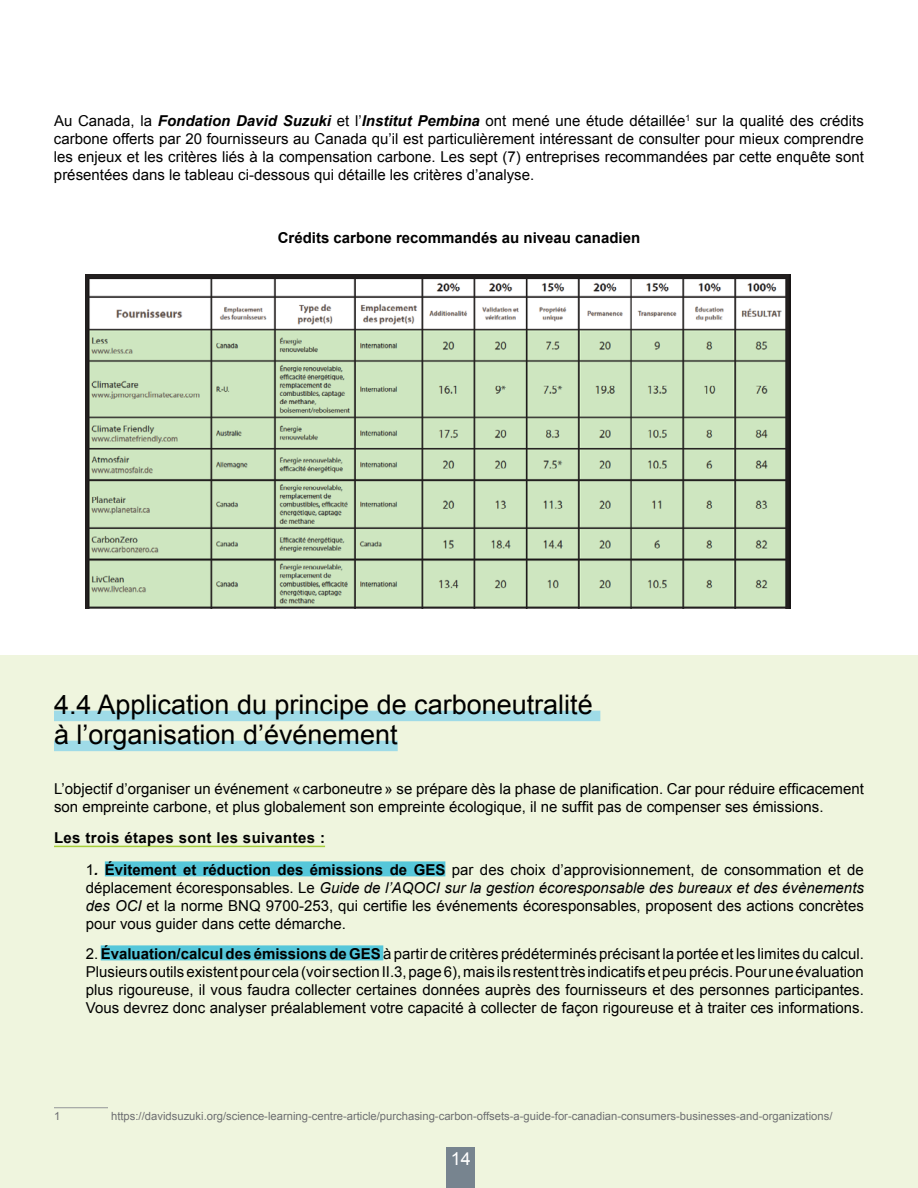
<style>
.page{position:relative;width:918px;height:1188px;background:#fff}
.page>*{position:absolute;margin:0;border:0;box-sizing:border-box;transform-origin:0 0}
.t1{font:27px/30px "Arial";color:#000}
.t2{font:18px "Arial";color:#fff}
.t3{font:15px/18px "Arial";color:#000;text-align:justify}
.t4{font:700 15px "Arial";color:#000}
.t5{font:700 15px "Arial";letter-spacing:.025em;color:#000}
.t6{font:11.25px "Arial";color:#6d6e71}
.s1{font-weight:700;font-style:italic}
.s2{font-weight:700}
.s3{font-style:italic}
</style>
<div class="page">
<div style="left:0;top:656px;width:918px;height:532px;background:#eff5de"></div>
<div style="left:447px;top:1148px;width:28px;height:40px;background:#77848f"></div>
<div style="left:54px;top:711px;width:546px;height:10px;background:#9fdbe7"></div>
<div style="left:54px;top:741px;width:344px;height:10px;background:#9fdbe7"></div>
<hr style="left:54px;top:846px;width:271px;height:1px;background:#a6ce39">
<div style="left:105px;top:861px;width:340px;height:15px;background:#56c7da"></div>
<div style="left:101px;top:945px;width:282px;height:15px;background:#56c7da"></div>
<hr style="left:54px;top:1107px;width:54px;height:1px;background:#939598">
<img style="left:86px;top:274px;width:705px;height:334px">
<p class="t3" style="left:54px;top:112px;width:812px">Au Canada, la <span class="s1">Fondation David Suzuki</span> et l’<span class="s1">Institut Pembina</span> ont mené une étude détaillée<sup>1</sup> sur la qualité des crédits carbone offerts par 20 fournisseurs au Canada qu’il est particulièrement intéressant de consulter pour mieux comprendre les enjeux et les critères liés à la compensation carbone. Les sept (7) entreprises recommandées par cette enquête sont présentées dans le tableau ci-dessous qui détaille les critères d’analyse.</p>
<p class="t4" style="left:278px;top:228px;width:364px">Crédits carbone recommandés au niveau canadien</p>
<h1 class="t1" style="left:54px;top:690px;width:540px">4.4 Application du principe de carboneutralité à l’organisation d’événement</h1>
<p class="t3" style="left:54px;top:780px;width:811px">L’objectif d’organiser un événement «carboneutre» se prépare dès la phase de planification. Car pour réduire efficacement son empreinte carbone, et plus globalement son empreinte écologique, il ne suffit pas de compenser ses émissions.</p>
<p class="t5" style="left:54px;top:828px;width:273px">Les trois étapes sont les suivantes :</p>
<p class="t3" style="left:86px;top:861px;width:780px">1<span class="s1">.</span> <span class="s2">Évitement et réduction des émissions de GES</span> par des choix d’approvisionnement, de consommation et de déplacement écoresponsables. Le <span class="s3">Guide de l’AQOCI sur la gestion écoresponsable des bureaux et des évènements des OCI</span> et la norme BNQ 9700-253, qui certifie les événements écoresponsables, proposent des actions concrètes pour vous guider dans cette démarche.</p>
<p class="t3" style="left:86px;top:945px;width:780px">2. <span class="s2">Évaluation/calcul des émissions de GES</span> à partir de critères prédéterminés précisant la portée et les limites du calcul.<br>Plusieurs outils existent pour cela (voir sectionII.3, page6), mais ils restent très indicatifs et peu précis. Pour une évaluation plus rigoureuse, il vous faudra collecter certaines données auprès des fournisseurs et des personnes participantes.<br>Vous devrez donc analyser préalablement votre capacité à collecter de façon rigoureuse et à traiter ces informations.</p>
<p class="t6" style="left:54px;top:1109px;width:8px">1</p>
<p class="t6" style="left:111px;top:1109px;width:723px">https://davidsuzuki.org/science-learning-centre-article/purchasing-carbon-offsets-a-guide-for-canadian-consumers-businesses-and-organizations/</p>
<p class="t2" style="left:451px;top:1147px;width:21px">14</p>
</div>
